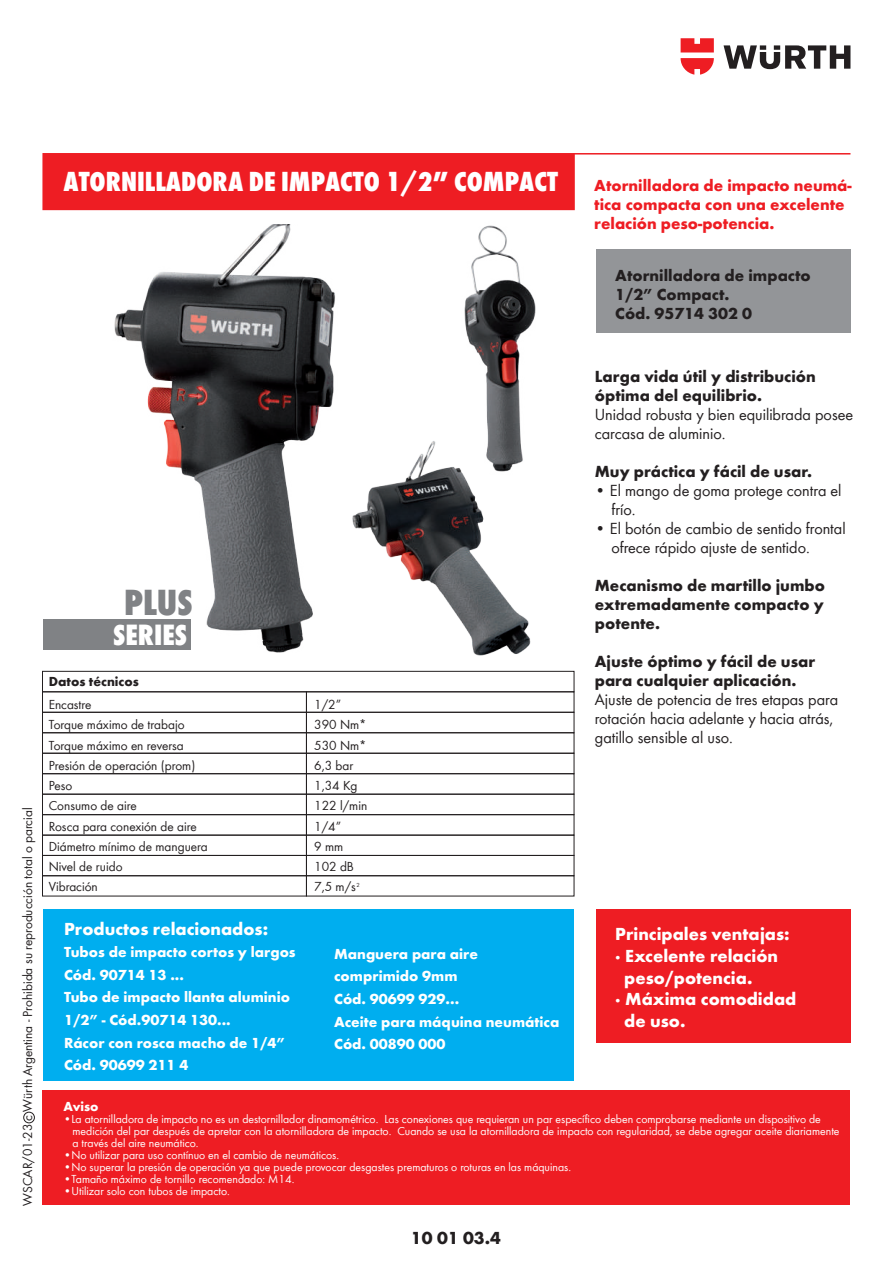
<style>
.page{position:relative;width:893px;height:1263px;background:#fff}
.page>*{position:absolute;margin:0;border:0;box-sizing:border-box;transform-origin:0 0}
.t1{font:37.5px "Wuerth Extra Bold Cond Caps";color:#808285}
.t2{font:30.3px "Wuerth Extra Bold Cond Caps";color:#fff}
.t3{font:28.5px "Wuerth Extra Bold Cond Caps";color:#fff}
.t4{font:700 18px "Wuerth";color:#fff}
.t5{font:700 18px "Wuerth";color:#231f20}
.t6{font:16.65px/19px "Wuerth";color:#231f20}
.t7{font:700 16.65px/19px "Wuerth";color:#231f20}
.t8{font:700 16.5px/18.9px "Wuerth";color:#ee1d23}
.t9{font:700 16.5px/18.9px "Wuerth";color:#231f20}
.t10{font:700 15px/22.5px "Wuerth";color:#fff}
.t11{font:13.5px/20.2px "Wuerth";color:#231f20}
.t12{font:700 13.5px "Wuerth";color:#231f20}
.t13{font:700 13.5px "Wuerth";color:#fff}
.t14{font:12px/12px "Wuerth";color:#fff}
.t15{font:6px "Wuerth";color:#231f20}
</style>
<div class="page">
<svg style="left:724px;top:45px;width:126px;height:24px"></svg>
<svg style="left:681px;top:38px;width:33px;height:37px"></svg>
<div style="left:42px;top:153px;width:533px;height:57px;background:#ee1d23"></div>
<hr style="left:574px;top:153px;width:276px;height:2px;background:#ee1d23">
<div style="left:23px;top:1112px;width:12px;height:11px;border:1px solid #231f20;border-radius:50%"></div>
<div style="left:596px;top:250px;width:254px;height:83px;background:#939598"></div>
<div style="left:43px;top:909px;width:531px;height:172px;background:#00aeef"></div>
<div style="left:43px;top:619px;width:148px;height:30px;background:#808285"></div>
<div style="left:306px;top:835px;width:268px;height:21px;border:1px solid #231f20"></div>
<div style="left:42px;top:835px;width:265px;height:21px;border:1px solid #231f20"></div>
<div style="left:306px;top:855px;width:268px;height:21px;border:1px solid #231f20"></div>
<div style="left:42px;top:855px;width:265px;height:21px;border:1px solid #231f20"></div>
<div style="left:306px;top:794px;width:268px;height:21px;border:1px solid #231f20"></div>
<div style="left:42px;top:794px;width:265px;height:21px;border:1px solid #231f20"></div>
<div style="left:306px;top:753px;width:268px;height:21px;border:1px solid #231f20"></div>
<div style="left:42px;top:753px;width:265px;height:21px;border:1px solid #231f20"></div>
<div style="left:306px;top:732px;width:268px;height:22px;border:1px solid #231f20"></div>
<div style="left:42px;top:732px;width:265px;height:22px;border:1px solid #231f20"></div>
<div style="left:306px;top:712px;width:268px;height:21px;border:1px solid #231f20"></div>
<div style="left:42px;top:712px;width:265px;height:21px;border:1px solid #231f20"></div>
<div style="left:306px;top:691px;width:268px;height:22px;border:1px solid #231f20"></div>
<div style="left:42px;top:691px;width:265px;height:22px;border:1px solid #231f20"></div>
<div style="left:42px;top:671px;width:532px;height:21px;border:1px solid #231f20"></div>
<div style="left:43px;top:1090px;width:807px;height:114px;background:#ee1d23"></div>
<div style="left:596px;top:909px;width:254px;height:134px;background:#ee1d23"></div>
<img style="left:403px;top:203px;width:172px;height:180px">
<img style="left:333px;top:383px;width:230px;height:331px">
<img style="left:49px;top:225px;width:300px;height:449px">
<h3 class="t3" style="left:63px;top:162px;width:496px">ATORNILLADORA DE IMPACTO 1/2” COMPACT</h3>
<h3 class="t8" style="left:594px;top:175px;width:259px">Atornilladora de impacto neumá&shy;tica compacta con una excelente relación peso-potencia.</h3>
<h3 class="t9" style="left:615px;top:265px;width:197px">Atornilladora de impacto<br>1/2” Compact.<br>Cód. 95714 302 0</h3>
<p class="t11" style="left:17px;top:1205px;width:400px;rotate:-90deg">WSCAR/01-23 c Würth Argentina - Prohibida su reproducción total o parcial</p>
<h1 class="t1" style="left:124px;top:576px;width:70px">PLUS</h1>
<h2 class="t2" style="left:113px;top:613px;width:75px">SERIES</h2>
<p class="t12" style="left:49px;top:672px;width:92px">Datos técnicos</p>
<p class="t11" style="left:49px;top:694px;width:161px">Encastre<br>Torque máximo de trabajo<br>Torque máximo en reversa<br>Presión de operación (prom)<br>Peso<br>Consumo de aire<br>Rosca para conexión de aire<br>Diámetro mínimo de manguera<br>Nivel de ruido<br>Vibración</p>
<h3 class="t4" style="left:64px;top:916px;width:206px">Productos relacionados:</h3>
<p class="t10" style="left:64px;top:940px;width:233px">Tubos de impacto cortos y largos<br>Cód. 90714 13 ...<br>Tubo de impacto llanta aluminio<br>1/2” - Cód.90714 130...<br>Rácor con rosca macho de 1/4”<br>Cód. 90699 211 4</p>
<p class="t11" style="left:314px;top:694px;width:54px">1/2”<br>390 Nm*<br>530 Nm*<br>6,3 bar<br>1,34 Kg<br>122 l/min<br>1/4”<br>9 mm<br>102 dB<br>7,5 m/s</p>
<p class="t15" style="left:357px;top:881px;width:5px">2</p>
<p class="t10" style="left:334px;top:941px;width:227px">Manguera para aire comprimido 9mm<br>Cód. 90699 929...<br>Aceite para máquina neumática<br>Cód. 00890 000</p>
<h3 class="t7" style="left:595px;top:365px;width:222px">Larga vida útil y distribución óptima del equilibrio.</h3>
<h3 class="t6" style="left:595px;top:404px;width:260px">Unidad robusta y bien equilibrada posee carcasa de aluminio.</h3>
<h3 class="t7" style="left:595px;top:460px;width:219px">Muy práctica y fácil de usar.</h3>
<h3 class="t6" style="left:611px;top:480px;width:232px;text-indent:-16px">• El mango de goma protege contra el frío.</h3>
<h3 class="t6" style="left:611px;top:518px;width:236px;text-indent:-16px">• El botón de cambio de sentido frontal ofrece rápido ajuste de sentido.</h3>
<h3 class="t7" style="left:595px;top:574px;width:232px;text-align:justify">Mecanismo de martillo jumbo extremadamente compacto y potente.</h3>
<h3 class="t7" style="left:595px;top:650px;width:222px">Ajuste óptimo y fácil de usar para cualquier aplicación.</h3>
<h3 class="t6" style="left:595px;top:689px;width:245px">Ajuste de potencia de tres etapas para rotación hacia adelante y hacia atrás, gatillo sensible al uso.</h3>
<h3 class="t4" style="left:615px;top:921px;width:176px">Principales ventajas:</h3>
<h3 class="t4" style="left:615px;top:943px;width:164px">· Excelente relación</h3>
<h3 class="t4" style="left:624px;top:964px;width:130px">peso/potencia.</h3>
<h3 class="t4" style="left:615px;top:986px;width:183px">· Máxima comodidad</h3>
<h3 class="t4" style="left:624px;top:1007px;width:63px">de uso.</h3>
<p class="t13" style="left:63px;top:1096px;width:37px">Aviso</p>
<p class="t14" style="left:72px;top:1112px;width:768px;text-indent:-9px">•La atornilladora de impacto no es un destornillador dinamométrico. Las conexiones que requieran un par específico deben comprobarse mediante un dispositivo de medición del par después de apretar con la atornilladora de impacto. Cuando se usa la atornilladora de impacto con regularidad, se debe agregar aceite diariamente a través del aire neumático.</p>
<p class="t14" style="left:63px;top:1148px;width:277px">•No utilizar para uso contínuo en el cambio de neumáticos.</p>
<p class="t14" style="left:63px;top:1160px;width:509px">•No superar la presión de operación ya que puede provocar desgastes prematuros o roturas en las máquinas.</p>
<p class="t14" style="left:63px;top:1172px;width:232px">•Tamaño máximo de tornillo recomendado: M14.</p>
<p class="t14" style="left:63px;top:1184px;width:168px">•Utilizar solo con tubos de impacto.</p>
<h3 class="t5" style="left:411px;top:1224px;width:92px">10 01 03.4</h3>
</div>
